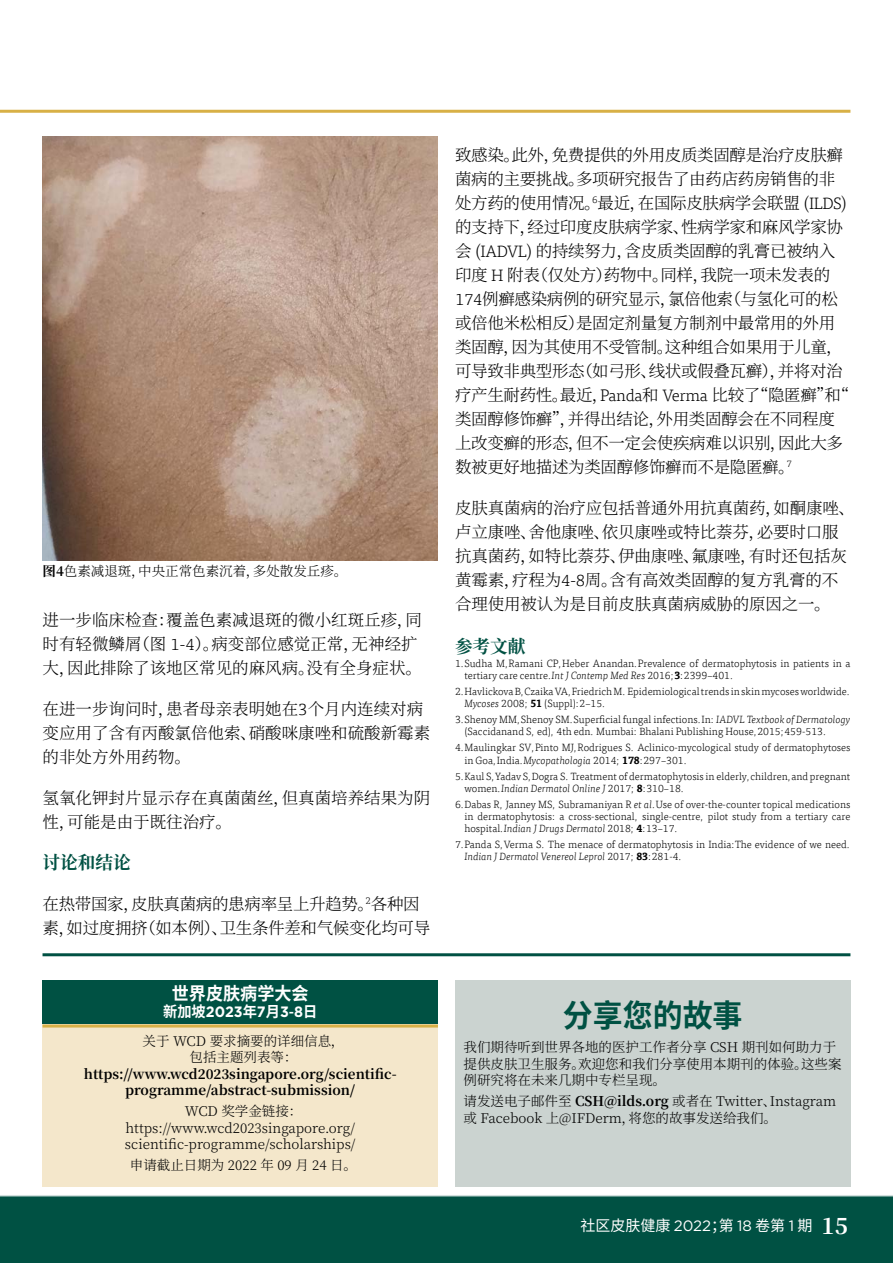
<style>
.page{position:relative;width:893px;height:1263px;background:#fff}
.page>*{position:absolute;margin:0;border:0;box-sizing:border-box;transform-origin:0 0}
.Article_Title{font:700 31.5px "Noto Sans SC";color:#005143;scale:.95 1}
.Article_Subheading{font:700 18px "Noto Serif SC";color:#005143}
.Article_Title-2{font:700 18px "Noto Sans SC";color:#fff;scale:.95 1}
.t1{font:300 16.5px/24px "Noto Serif SC";letter-spacing:-.02em;color:#000}
.t2{font:300 16.5px/24px "Noto Serif SC";color:#000}
.t3{font:15px "Noto Sans SC";color:#fff}
.Article_Title-3{font:700 15px "Noto Sans SC";color:#fff;scale:.95 1}
.t4{font:300 13.5px/16.5px "Noto Serif SC";color:#000}
.t5{font:700 13.5px/16.5px "Noto Serif SC";color:#000;text-align:center}
.t6{font:300 10.5px/12px "Tisa Offc";color:#000}
.s1{font-weight:700}
.s2{font-family:"Tisa Offc"}
.s3{font-style:italic}
.s4{font-family:"Gotham"}
.s5{font-weight:300}
.s6{font-family:"Noto Serif SC";font-weight:700;font-size:22.5px}
</style>
<div class="page">
<div style="left:0;top:1195px;width:893px;height:68px;background:#005143"></div>
<hr style="left:0;top:110px;width:850px;height:3px;background:#d8b046">
<img style="left:43px;top:136px;width:395px;height:424px">
<div style="left:43px;top:980px;width:395px;height:44px;background:#005143"></div>
<div style="left:43px;top:1024px;width:395px;height:162px;background:#f4e7cb"></div>
<hr style="left:43px;top:953px;width:807px;height:3px;background:#005143">
<hr style="left:43px;top:1024px;width:395px;height:3px;background:#d8b046">
<div style="left:455px;top:980px;width:395px;height:206px;background:#cbd3d0"></div>
<p class="t4" style="left:43px;top:563px;width:306px"><span class="s1">图4</span>色素减退斑，中央正常色素沉着，多处散发丘疹。</p>
<p class="t2" style="left:43px;top:608px;width:381px">进一步临床检查：覆盖色素减退斑的微小红斑丘疹，同时有轻微鳞屑（图 <span class="s2">1</span>-<span class="s2">4</span>）。病变部位感觉正常，无神经扩大，因此排除了该地区常见的麻风病。没有全身症状。</p>
<p class="t2" style="left:43px;top:697px;width:389px">在进一步询问时，患者母亲表明她在<span class="s2">3</span>个月内连续对病变应用了含有丙酸氯倍他索、硝酸咪康唑和硫酸新霉素的非处方外用药物。</p>
<p class="t2" style="left:43px;top:786px;width:389px">氢氧化钾封片显示存在真菌菌丝，但真菌培养结果为阴性，可能是由于既往治疗。</p>
<p class="Article_Subheading" style="left:43px;top:852px;width:90px">讨论和结论</p>
<p class="t1" style="left:43px;top:892px;width:389px">在热带国家，皮肤真菌病的患病率呈上升趋势。<sup>2</sup>各种因素，如过度拥挤（如本例）、卫生条件差和气候变化均可导</p>
<p class="t1" style="left:455px;top:143px;width:396px">致感染。此外，免费提供的外用皮质类固醇是治疗皮肤癣菌病的主要挑战。多项研究报告了由药店药房销售的非处方药的使用情况。<sup>6</sup>最近，在国际皮肤病学会联盟 (<span class="s2">ILDS</span>)的支持下，经过印度皮肤病学家、性病学家和麻风学家协会 (<span class="s2">IADVL</span>) 的持续努力，含皮质类固醇的乳膏已被纳入印度 <span class="s2">H</span> 附表（仅处方）药物中。同样，我院一项未发表的<br><span class="s2">174</span>例癣感染病例的研究显示，氯倍他索（与氢化可的松或倍他米松相反）是固定剂量复方制剂中最常用的外用类固醇，因为其使用不受管制。这种组合如果用于儿童，可导致非典型形态（如弓形、线状或假叠瓦癣），并将对治疗产生耐药性。最近，<span class="s2">Panda</span>和 <span class="s2">Verma</span> 比较了“隐匿癣”和“类固醇修饰癣”，并得出结论，外用类固醇会在不同程度上改变癣的形态，但不一定会使疾病难以识别，因此大多数被更好地描述为类固醇修饰癣而不是隐匿癣。<sup>7</sup></p>
<p class="t1" style="left:455px;top:496px;width:401px">皮肤真菌病的治疗应包括普通外用抗真菌药，如酮康唑、卢立康唑、舍他康唑、依贝康唑或特比萘芬，必要时口服抗真菌药，如特比萘芬、伊曲康唑、氟康唑，有时还包括灰黄霉素，疗程为<span class="s2">4</span>-<span class="s2">8</span>周。含有高效类固醇的复方乳膏的不合理使用被认为是目前皮肤真菌病威胁的原因之一。</p>
<p class="Article_Subheading" style="left:455px;top:636px;width:72px">参考文献</p>
<p class="t6" style="left:464px;top:657px;width:387px;text-indent:-9px">1.Sudha M,Ramani CP,Heber Anandan.Prevalence of dermatophytosis in patients in a tertiary care centre.<span class="s3">Int J Contemp Med Res</span> 2016;<span class="s1">3</span>:2399–401.</p>
<p class="t6" style="left:464px;top:686px;width:387px;text-indent:-9px">2.Havlickova B,Czaika VA,Friedrich M. Epidemiological trends in skin mycoses worldwide.<br><span class="s3">Mycoses</span> 2008; <span class="s1">51</span> (Suppl):2–15.</p>
<p class="t6" style="left:464px;top:714px;width:387px;text-indent:-9px">3.Shenoy MM,Shenoy SM.Superficial fungal infections.In: <span class="s3">IADVL Textbook of Dermatology </span>(Saccidanand S, ed), 4th edn. Mumbai: Bhalani Publishing House,2015;459-513.</p>
<p class="t6" style="left:464px;top:742px;width:387px;text-indent:-9px">4.Maulingkar SV,Pinto MJ,Rodrigues S. Aclinico-mycological study of dermatophytoses in Goa,India.<span class="s3">Mycopathologia</span> 2014; <span class="s1">178</span>:297–301.</p>
<p class="t6" style="left:464px;top:770px;width:387px;text-indent:-9px">5.Kaul S,Yadav S,Dogra S. Treatment of dermatophytosis in elderly,children,and pregnant women.<span class="s3">Indian Dermatol Online J</span> 2017; <span class="s1">8</span>:310–18.</p>
<p class="t6" style="left:464px;top:799px;width:387px;text-align:justify;text-indent:-9px">6.Dabas R, Janney MS, Subramaniyan R <span class="s3">et al</span>.Use of over-the-counter topical medications in dermatophytosis: a cross-sectional, single-centre, pilot study from a tertiary care hospital.<span class="s3">Indian J Drugs Dermatol</span> 2018; <span class="s1">4</span>:13–17.</p>
<p class="t6" style="left:464px;top:839px;width:387px;text-indent:-9px">7.Panda S,Verma S. The menace of dermatophytosis in India:The evidence of we need.<br><span class="s3">Indian J Dermatol Venereol Leprol</span> 2017; <span class="s1">83</span>:281-4.</p>
<p class="Article_Title-2" style="left:172px;top:983px;width:146px">世界皮肤病学大会</p>
<p class="Article_Title-3" style="left:163px;top:1003px;width:164px">新加坡<span class="s4">2023</span>年<span class="s4">7</span>月<span class="s4">3</span>-<span class="s4">8</span>日</p>
<p class="Article_Title" style="left:563px;top:998px;width:191px">分享您的故事</p>
<p class="t4" style="left:463px;top:1039px;width:380px">我们期待听到世界各地的医护工作者分享 CSH 期刊如何助力于提供皮肤卫生服务。欢迎您和我们分享使用本期刊的体验。这些案例研究将在未来几期中专栏呈现。</p>
<p class="t4" style="left:463px;top:1093px;width:374px">请发送电子邮件至 <span class="s1">CSH@ilds.org</span> 或者在 Twitter、Instagram或 Facebook 上@IFDerm，将您的故事发送给我们。</p>
<p class="t5" style="left:84px;top:1033px;width:314px"><span class="s5">关于 WCD 要求摘要的详细信息，<br>包括主题列表等：</span>https://www.wcd2023singapore.org/scientific&shy;programme/abstract-submission/</p>
<p class="t4" style="left:125px;top:1103px;width:232px;text-align:center">WCD 奖学金链接：https://www.wcd2023singapore.org/ scientific-programme/scholarships/</p>
<p class="t4" style="left:130px;top:1157px;width:229px">申请截止日期为 2022 年 09 月 24 日。</p>
<h3 class="t3" style="left:580px;top:1217px;width:269px">社区皮肤健康 <span class="s4">2022</span>；第 <span class="s4">18</span> 卷第 <span class="s4">1</span> 期 <span class="s6">15</span></h3>
</div>
